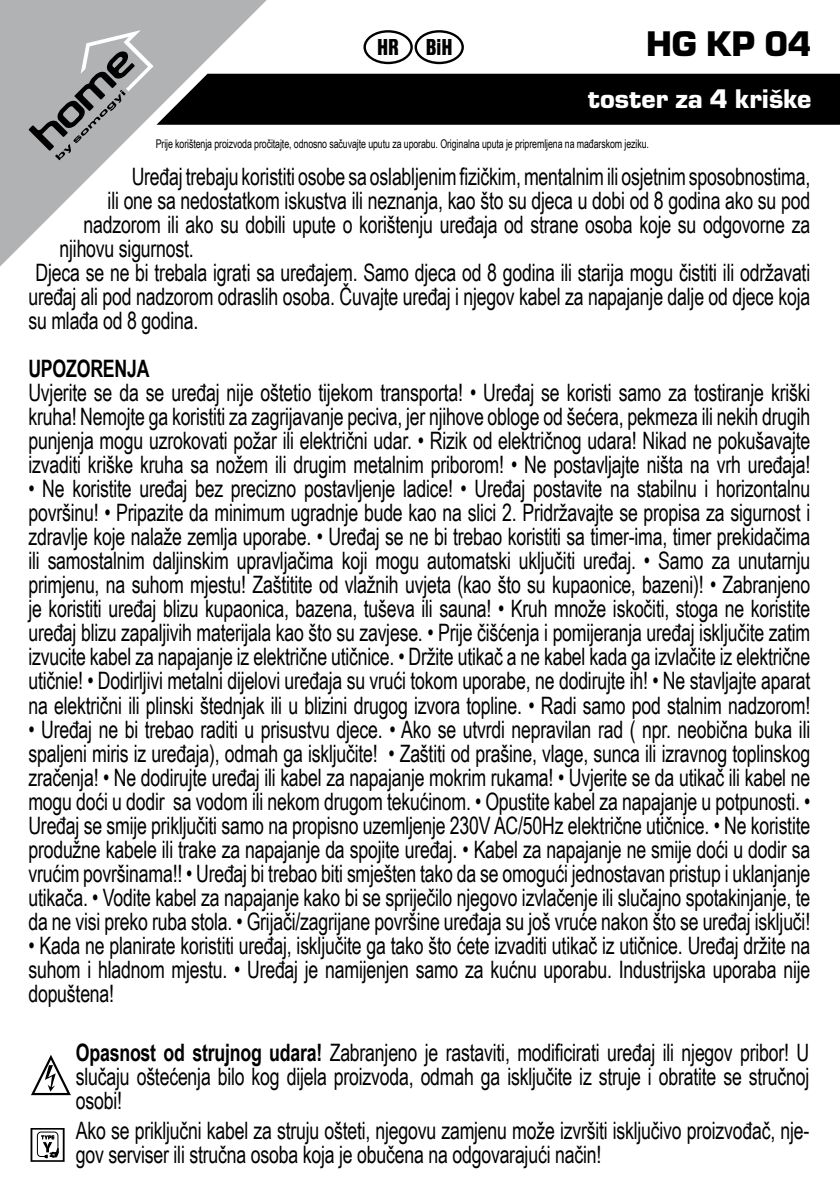
<style>
.page{position:relative;width:840px;height:1191px;background:#fff}
.page>*{position:absolute;margin:0;border:0;box-sizing:border-box;transform-origin:0 0}
.t1{font:37px "Eurostile TEE Blac";color:#000}
.t2{font:28px "Eurostile TEE Blac";color:#fff}
.t3{font:24px/24px "Arial Narrow";letter-spacing:-.01em;color:#000;text-align:justify;scale:.9 1}
.t4{font:700 24px "Arial Narrow";letter-spacing:-.01em;color:#000;scale:.9 1}
.t5{font:24px "Nimbus San DEE Blac Cond";color:#000}
.t6{font:12px "Arial Narrow";letter-spacing:-.01em;color:#000;scale:.9 1}
.s1{font-weight:700}
</style>
<div class="page">
<svg style="left:0;top:0;width:267px;height:267px"></svg>
<svg style="left:29px;top:30px;width:810px;height:130px"></svg>
<svg style="left:31px;top:1055px;width:40px;height:40px"></svg>
<svg style="left:31px;top:1128px;width:34px;height:33px"></svg>
<h1 class="t1" style="left:645px;top:24px;width:167px">HG KP 04</h1>
<p class="t2" style="left:587px;top:83px;width:225px">toster za 4 kriške</p>
<p class="t6" style="left:156px;top:135px;width:549px">Prije korištenja proizvoda pročitajte, odnosno sačuvajte uputu za uporabu. Originalna uputa je pripremljena na mađarskom jeziku.</p>
<p class="t3" style="left:132px;top:164px;width:755px">Uređaj trebaju koristiti osobe sa oslabljenim fizičkim, mentalnim ili osjetnim sposobnostima,</p>
<p class="t3" style="left:108px;top:188px;width:781px">ili one sa nedostatkom iskustva ili neznanja, kao što su djeca u dobi od 8 godina ako su pod</p>
<p class="t3" style="left:84px;top:212px;width:808px">nadzorom ili ako su dobili upute o korištenju uređaja od strane osoba koje su odgovorne za</p>
<p class="t3" style="left:60px;top:236px;width:151px">njihovu sigurnost.</p>
<p class="t3" style="left:36px;top:260px;width:861px">Djeca se ne bi trebala igrati sa uređajem. Samo djeca od 8 godina ili starija mogu čistiti ili održavati</p>
<p class="t3" style="left:28px;top:284px;width:869px">uređaj ali pod nadzorom odraslih osoba. Čuvajte uređaj i njegov kabel za napajanje dalje od djece koja</p>
<p class="t3" style="left:28px;top:308px;width:190px">su mlađa od 8 godina.</p>
<p class="t4" style="left:28px;top:351px;width:136px">UPOZORENJA</p>
<p class="t3" style="left:28px;top:380px;width:869px">Uvjerite se da se uređaj nije oštetio tijekom transporta! • Uređaj se koristi samo za tostiranje kriški kruha! Nemojte ga koristiti za zagrijavanje peciva, jer njihove obloge od šećera, pekmeza ili nekih drugih punjenja mogu uzrokovati požar ili električni udar. • Rizik od električnog udara! Nikad ne pokušavajte izvaditi kriške kruha sa nožem ili drugim metalnim priborom! • Ne postavljajte ništa na vrh uređaja!</p>
<p class="t3" style="left:28px;top:476px;width:869px">• Ne koristite uređaj bez precizno postavljenje ladice! • Uređaj postavite na stabilnu i horizontalnu površinu! • Pripazite da minimum ugradnje bude kao na slici 2. Pridržavajte se propisa za sigurnost i zdravlje koje nalaže zemlja uporabe. • Uređaj se ne bi trebao koristiti sa timer-ima, timer prekidačima ili samostalnim daljinskim upravljačima koji mogu automatski uključiti uređaj. • Samo za unutarnju primjenu, na suhom mjestu! Zaštitite od vlažnih uvjeta (kao što su kupaonice, bazeni)! • Zabranjeno je koristiti uređaj blizu kupaonica, bazena, tuševa ili sauna! • Kruh množe iskočiti, stoga ne koristite uređaj blizu zapaljivih materijala kao što su zavjese. • Prije čišćenja i pomijeranja uređaj isključite zatim izvucite kabel za napajanje iz električne utičnice. • Držite utikač a ne kabel kada ga izvlačite iz električne utičnie! • Dodirljivi metalni dijelovi uređaja su vrući tokom uporabe, ne dodirujte ih! • Ne stavljajte aparat na električni ili plinski štednjak ili u blizini drugog izvora topline. • Radi samo pod stalnim nadzorom!</p>
<p class="t3" style="left:28px;top:716px;width:869px">• Uređaj ne bi trebao raditi u prisustvu djece. • Ako se utvrdi nepravilan rad ( npr. neobična buka ili spaljeni miris iz uređaja), odmah ga isključite! • Zaštiti od prašine, vlage, sunca ili izravnog toplinskog zračenja! • Ne dodirujte uređaj ili kabel za napajanje mokrim rukama! • Uvjerite se da utikač ili kabel ne mogu doći u dodir sa vodom ili nekom drugom tekućinom. • Opustite kabel za napajanje u potpunosti. • Uređaj se smije priključiti samo na propisno uzemljenje 230V AC/50Hz električne utičnice. • Ne koristite produžne kabele ili trake za napajanje da spojite uređaj. • Kabel za napajanje ne smije doći u dodir sa vrućim površinama!! • Uređaj bi trebao biti smješten tako da se omogući jednostavan pristup i uklanjanje utikača. • Vodite kabel za napajanje kako bi se spriječilo njegovo izvlačenje ili slučajno spotakinjanje, te da ne visi preko ruba stola. • Grijači/zagrijane površine uređaja su još vruće nakon što se uređaj isključi!</p>
<p class="t3" style="left:28px;top:932px;width:869px">• Kada ne planirate koristiti uređaj, isključite ga tako što ćete izvaditi utikač iz utičnice. Uređaj držite na suhom i hladnom mjestu. • Uređaj je namijenjen samo za kućnu uporabu. Industrijska uporaba nije dopuštena!</p>
<p class="t5" style="left:377px;top:34px;width:77px">HR BiH</p>
<p class="t3" style="left:76px;top:1039px;width:816px"><span class="s1">Opasnost od strujnog udara!</span> Zabranjeno je rastaviti, modificirati uređaj ili njegov pribor! U slučaju oštećenja bilo kog dijela proizvoda, odmah ga isključite iz struje i obratite se stručnoj osobi!</p>
<p class="t3" style="left:76px;top:1117px;width:816px">Ako se priključni kabel za struju ošteti, njegovu zamjenu može izvršiti isključivo proizvođač, nje&shy;gov serviser ili stručna osoba koja je obučena na odgovarajući način!</p>
</div>
